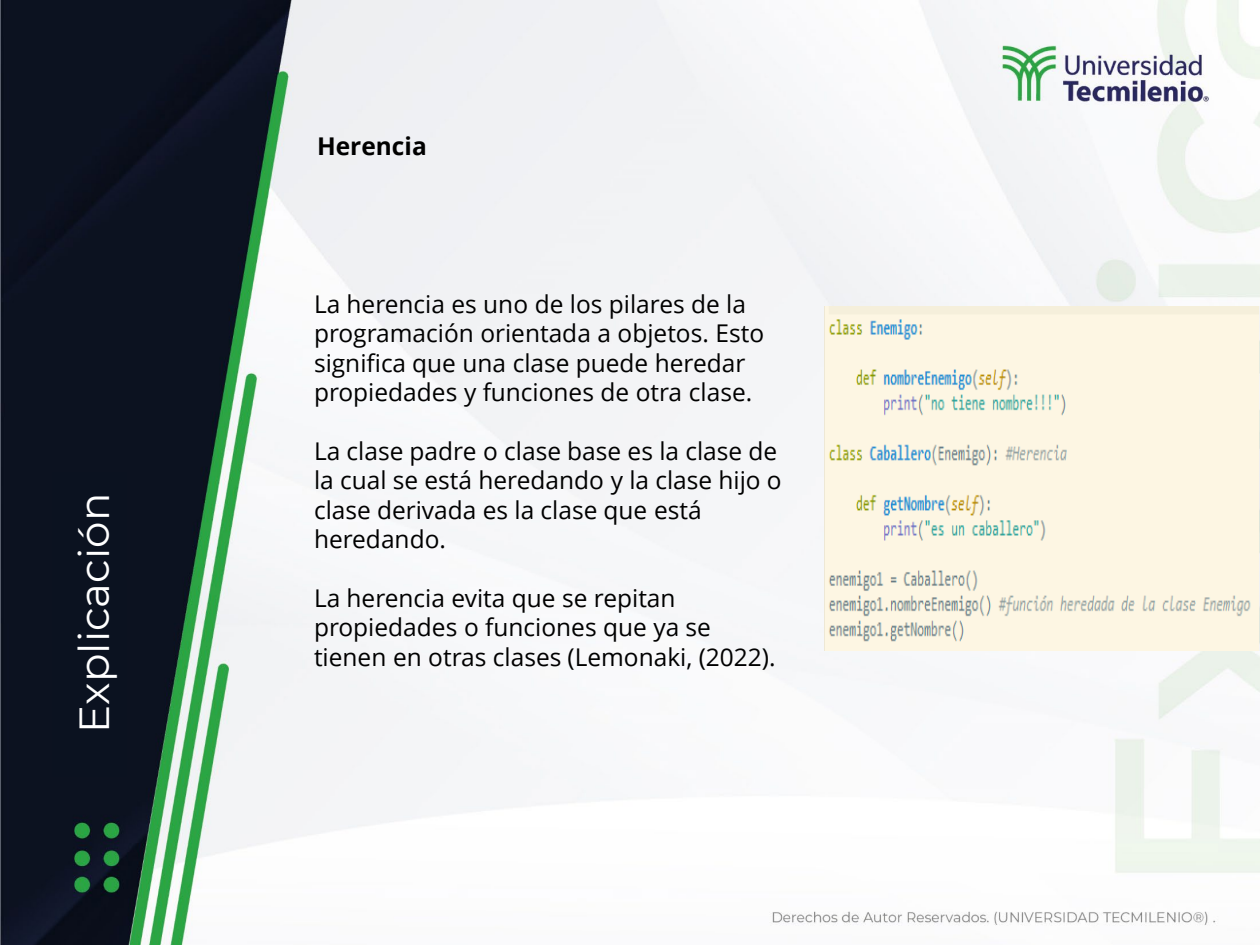
<style>
.page{position:relative;width:1260px;height:945px;background:#fff}
.page>*{position:absolute;margin:0;border:0;box-sizing:border-box;transform-origin:0 0}
.t1{font:42px "Montserrat";color:#fff}
.t2{font:24.5px/29.4px "Open Sans";color:#000}
.t3{font:700 24.5px "Open Sans";color:#000}
</style>
<div class="page">
<img style="left:0;top:0;width:1260px;height:945px">
<div style="left:52px;top:472px;width:75px;height:305px;background:#0b1220"></div>
<img style="left:824px;top:306px;width:436px;height:345px">
<h1 class="t1" style="left:65px;top:733px;width:241px;rotate:-90deg">Explicación</h1>
<p class="t3" style="left:317px;top:129px;width:111px">Herencia</p>
<p class="t2" style="left:314px;top:289px;width:452px">La herencia es uno de los pilares de la programación orientada a objetos. Esto significa que una clase puede heredar propiedades y funciones de otra clase.</p>
<p class="t2" style="left:314px;top:436px;width:469px">La clase padre o clase base es la clase de la cual se está heredando y la clase hijo o clase derivada es la clase que está heredando.</p>
<p class="t2" style="left:314px;top:583px;width:463px">La herencia evita que se repitan propiedades o funciones que ya se tienen en otras clases (Lemonaki, (2022).</p>
</div>
